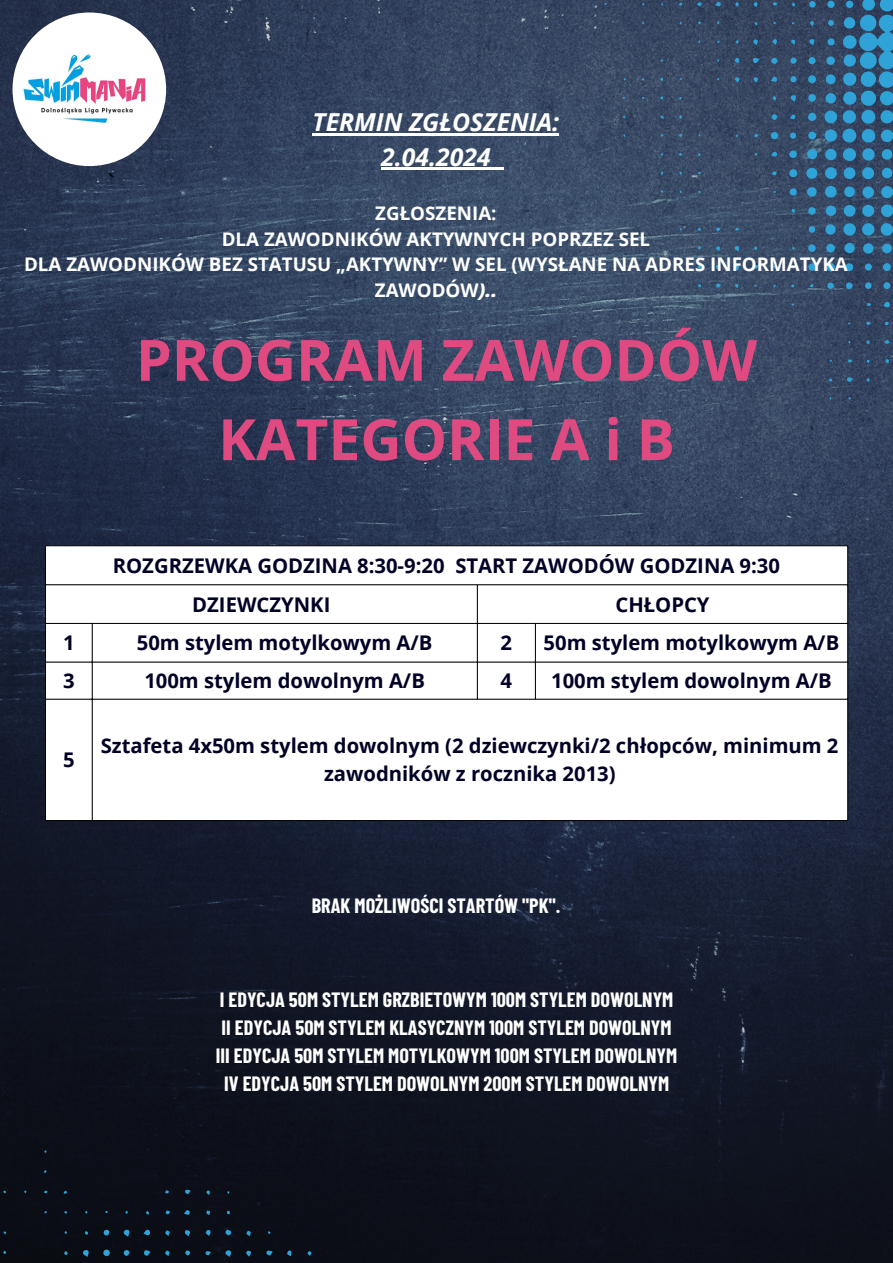
<style>
.page{position:relative;width:893px;height:1263px;background:#fff}
.page>*{position:absolute;margin:0;border:0;box-sizing:border-box;transform-origin:0 0}
.t1{font:700 57px/79.3px "Open Sans";color:#df4a81;text-align:center}
.t2{font:italic 700 24.75px/34.3px "Open Sans";color:#fff;text-align:center}
.t3{font:700 20.25px/28.1px "Open Sans";color:#020227;text-align:center}
.t4{font:700 20.25px "Barlow Condensed";color:#fff}
.t5{font:700 18.75px/25.9px "Open Sans";color:#fff;text-align:center}
.s1{font-weight:800;font-style:italic}
</style>
<div class="page">
<img style="left:0;top:0;width:893px;height:1263px">
<svg style="left:102px;top:1249px;width:9px;height:8px"></svg>
<svg style="left:82px;top:1249px;width:7px;height:8px"></svg>
<svg style="left:123px;top:1229px;width:7px;height:8px"></svg>
<svg style="left:103px;top:1229px;width:7px;height:7px"></svg>
<svg style="left:225px;top:1249px;width:6px;height:8px"></svg>
<svg style="left:225px;top:1229px;width:7px;height:7px"></svg>
<svg style="left:123px;top:1249px;width:7px;height:8px"></svg>
<svg style="left:143px;top:1250px;width:7px;height:6px"></svg>
<svg style="left:143px;top:1229px;width:8px;height:6px"></svg>
<svg style="left:266px;top:1250px;width:7px;height:6px"></svg>
<svg style="left:184px;top:1230px;width:6px;height:6px"></svg>
<svg style="left:205px;top:1229px;width:6px;height:7px"></svg>
<svg style="left:184px;top:1209px;width:6px;height:6px"></svg>
<svg style="left:185px;top:1250px;width:6px;height:6px"></svg>
<svg style="left:184px;top:1189px;width:7px;height:5px"></svg>
<svg style="left:165px;top:1250px;width:5px;height:6px"></svg>
<svg style="left:287px;top:1250px;width:5px;height:6px"></svg>
<svg style="left:165px;top:1230px;width:5px;height:6px"></svg>
<svg style="left:245px;top:1250px;width:6px;height:7px"></svg>
<svg style="left:246px;top:1230px;width:5px;height:6px"></svg>
<svg style="left:205px;top:1251px;width:6px;height:5px"></svg>
<svg style="left:307px;top:1251px;width:5px;height:5px"></svg>
<svg style="left:165px;top:1210px;width:5px;height:5px"></svg>
<svg style="left:206px;top:1210px;width:4px;height:5px"></svg>
<svg style="left:64px;top:1251px;width:4px;height:4px"></svg>
<svg style="left:206px;top:1190px;width:4px;height:5px"></svg>
<svg style="left:165px;top:1190px;width:4px;height:4px"></svg>
<svg style="left:226px;top:1210px;width:4px;height:4px"></svg>
<svg style="left:84px;top:1231px;width:5px;height:4px"></svg>
<svg style="left:64px;top:1190px;width:3px;height:4px"></svg>
<svg style="left:3px;top:1250px;width:3px;height:4px"></svg>
<svg style="left:825px;top:262px;width:11px;height:10px"></svg>
<svg style="left:788px;top:168px;width:10px;height:10px"></svg>
<svg style="left:844px;top:262px;width:10px;height:10px"></svg>
<svg style="left:882px;top:262px;width:10px;height:10px"></svg>
<svg style="left:788px;top:150px;width:10px;height:9px"></svg>
<svg style="left:807px;top:262px;width:9px;height:10px"></svg>
<svg style="left:788px;top:187px;width:9px;height:9px"></svg>
<svg style="left:770px;top:131px;width:9px;height:9px"></svg>
<svg style="left:864px;top:263px;width:8px;height:8px"></svg>
<svg style="left:882px;top:281px;width:9px;height:9px"></svg>
<svg style="left:845px;top:282px;width:8px;height:8px"></svg>
<svg style="left:864px;top:281px;width:8px;height:9px"></svg>
<svg style="left:826px;top:282px;width:8px;height:8px"></svg>
<svg style="left:789px;top:75px;width:8px;height:8px"></svg>
<svg style="left:789px;top:132px;width:8px;height:8px"></svg>
<svg style="left:789px;top:57px;width:8px;height:8px"></svg>
<svg style="left:771px;top:57px;width:7px;height:8px"></svg>
<svg style="left:883px;top:301px;width:7px;height:7px"></svg>
<svg style="left:752px;top:57px;width:7px;height:7px"></svg>
<svg style="left:771px;top:113px;width:6px;height:8px"></svg>
<svg style="left:789px;top:94px;width:7px;height:8px"></svg>
<svg style="left:733px;top:264px;width:6px;height:7px"></svg>
<svg style="left:771px;top:76px;width:7px;height:6px"></svg>
<svg style="left:846px;top:377px;width:7px;height:5px"></svg>
<svg style="left:771px;top:151px;width:7px;height:6px"></svg>
<svg style="left:734px;top:246px;width:6px;height:6px"></svg>
<svg style="left:789px;top:114px;width:7px;height:6px"></svg>
<svg style="left:752px;top:39px;width:6px;height:6px"></svg>
<svg style="left:772px;top:38px;width:5px;height:7px"></svg>
<svg style="left:752px;top:77px;width:6px;height:6px"></svg>
<svg style="left:715px;top:1px;width:6px;height:6px"></svg>
<svg style="left:734px;top:57px;width:5px;height:7px"></svg>
<svg style="left:697px;top:2px;width:5px;height:5px"></svg>
<svg style="left:734px;top:77px;width:6px;height:6px"></svg>
<svg style="left:771px;top:171px;width:5px;height:5px"></svg>
<svg style="left:753px;top:2px;width:5px;height:5px"></svg>
<svg style="left:753px;top:264px;width:5px;height:5px"></svg>
<svg style="left:790px;top:39px;width:5px;height:6px"></svg>
<svg style="left:715px;top:283px;width:6px;height:5px"></svg>
<svg style="left:805px;top:0;width:88px;height:255px;background:#336488"></svg>
<svg style="left:715px;top:265px;width:5px;height:5px"></svg>
<svg style="left:884px;top:339px;width:6px;height:5px"></svg>
<svg style="left:715px;top:246px;width:5px;height:5px"></svg>
<svg style="left:735px;top:2px;width:4px;height:5px"></svg>
<svg style="left:716px;top:227px;width:4px;height:4px"></svg>
<svg style="left:884px;top:321px;width:5px;height:4px"></svg>
<svg style="left:791px;top:208px;width:4px;height:5px"></svg>
<svg style="left:754px;top:133px;width:4px;height:5px"></svg>
<svg style="left:772px;top:2px;width:5px;height:4px"></svg>
<svg style="left:772px;top:96px;width:4px;height:5px"></svg>
<svg style="left:885px;top:359px;width:4px;height:5px"></svg>
<svg style="left:866px;top:340px;width:4px;height:4px"></svg>
<svg style="left:866px;top:303px;width:5px;height:3px"></svg>
<svg style="left:734px;top:284px;width:4px;height:4px"></svg>
<svg style="left:791px;top:3px;width:4px;height:4px"></svg>
<svg style="left:866px;top:321px;width:5px;height:4px"></svg>
<svg style="left:847px;top:359px;width:5px;height:4px"></svg>
<svg style="left:809px;top:284px;width:5px;height:4px"></svg>
<svg style="left:697px;top:265px;width:4px;height:4px"></svg>
<svg style="left:791px;top:284px;width:3px;height:4px"></svg>
<svg style="left:866px;top:359px;width:4px;height:4px"></svg>
<svg style="left:791px;top:265px;width:3px;height:4px"></svg>
<svg style="left:678px;top:2px;width:4px;height:4px"></svg>
<svg style="left:754px;top:246px;width:3px;height:4px"></svg>
<svg style="left:828px;top:378px;width:4px;height:4px"></svg>
<svg style="left:735px;top:227px;width:4px;height:4px"></svg>
<svg style="left:697px;top:228px;width:4px;height:3px"></svg>
<svg style="left:735px;top:40px;width:4px;height:4px"></svg>
<svg style="left:698px;top:246px;width:3px;height:4px"></svg>
<svg style="left:697px;top:284px;width:4px;height:4px"></svg>
<svg style="left:679px;top:115px;width:3px;height:4px"></svg>
<svg style="left:660px;top:77px;width:3px;height:4px"></svg>
<svg style="left:866px;top:378px;width:4px;height:4px"></svg>
<svg style="left:660px;top:96px;width:3px;height:4px"></svg>
<svg style="left:678px;top:153px;width:4px;height:3px"></svg>
<svg style="left:754px;top:22px;width:3px;height:4px"></svg>
<svg style="left:697px;top:153px;width:4px;height:3px"></svg>
<svg style="left:698px;top:171px;width:3px;height:4px"></svg>
<svg style="left:660px;top:115px;width:4px;height:4px"></svg>
<svg style="left:660px;top:134px;width:4px;height:3px"></svg>
<svg style="left:660px;top:171px;width:3px;height:4px"></svg>
<svg style="left:773px;top:284px;width:3px;height:4px"></svg>
<img style="left:13px;top:13px;width:153px;height:153px;border-radius:50%">
<hr style="left:312px;top:133px;width:247px;height:2px;background:#fff">
<hr style="left:381px;top:167px;width:110px;height:3px;background:#fff">
<svg style="left:491px;top:167px;width:12px;height:3px"></svg>
<svg style="left:46px;top:546px;width:801px;height:274px"></svg>
<hr style="left:45px;top:546px;width:1px;height:274px;background:#000">
<hr style="left:92px;top:624px;width:1px;height:196px;background:#000">
<hr style="left:477px;top:585px;width:1px;height:114px;background:#000">
<hr style="left:535px;top:624px;width:1px;height:75px;background:#000">
<hr style="left:847px;top:546px;width:1px;height:274px;background:#000">
<hr style="left:45px;top:545px;width:803px;height:1px;background:#000">
<hr style="left:45px;top:584px;width:803px;height:1px;background:#000">
<hr style="left:45px;top:623px;width:803px;height:1px;background:#000">
<hr style="left:45px;top:662px;width:803px;height:1px;background:#000">
<hr style="left:45px;top:699px;width:803px;height:1px;background:#000">
<hr style="left:45px;top:820px;width:803px;height:1px;background:#000">
<p class="t2" style="left:312px;top:105px;width:248px">TERMIN ZGŁOSZENIA:<br>2.04.2024</p>
<h2 class="t5" style="left:375px;top:199px;width:123px">ZGŁOSZENIA:</h2>
<p class="t5" style="left:222px;top:225px;width:430px">DLA ZAWODNIKÓW AKTYWNYCH POPRZEZ SEL</p>
<p class="t5" style="left:24px;top:251px;width:825px">DLA ZAWODNIKÓW BEZ STATUSU „AKTYWNY” W SEL (WYSŁANE NA ADRES INFORMATYKA<br>ZAWODÓW<span class="s1">)..</span></p>
<p class="t1" style="left:136px;top:319px;width:622px">PROGRAM ZAWODÓW<br>KATEGORIE A i B</p>
<p class="t3" style="left:113px;top:550px;width:668px">ROZGRZEWKA GODZINA 8:30-9:20 START ZAWODÓW GODZINA 9:30</p>
<h1 class="t3" style="left:192px;top:590px;width:140px">DZIEWCZYNKI</h1>
<p class="t3" style="left:615px;top:590px;width:96px">CHŁOPCY</p>
<p class="t3" style="left:63px;top:628px;width:13px">1</p>
<p class="t3" style="left:137px;top:628px;width:297px">50m stylem motylkowym A/B</p>
<p class="t3" style="left:500px;top:628px;width:13px">2</p>
<p class="t3" style="left:543px;top:628px;width:297px">50m stylem motylkowym A/B</p>
<p class="t3" style="left:63px;top:666px;width:13px">3</p>
<p class="t3" style="left:144px;top:666px;width:282px">100m stylem dowolnym A/B</p>
<p class="t3" style="left:500px;top:666px;width:13px">4</p>
<p class="t3" style="left:551px;top:666px;width:282px">100m stylem dowolnym A/B</p>
<p class="t3" style="left:63px;top:745px;width:13px">5</p>
<p class="t3" style="left:101px;top:731px;width:739px">Sztafeta 4x50m stylem dowolnym (2 dziewczynki/2 chłopców, minimum 2 zawodników z rocznika 2013)</p>
<p class="t4" style="left:312px;top:893px;width:250px">BRAK MOŻLIWOŚCI STARTÓW "PK".</p>
<p class="t4" style="left:220px;top:986px;width:455px">I EDYCJA 50M STYLEM GRZBIETOWYM 100M STYLEM DOWOLNYM</p>
<p class="t4" style="left:222px;top:1014px;width:451px">II EDYCJA 50M STYLEM KLASYCZNYM 100M STYLEM DOWOLNYM</p>
<p class="t4" style="left:216px;top:1042px;width:463px">III EDYCJA 50M STYLEM MOTYLKOWYM 100M STYLEM DOWOLNYM</p>
<p class="t4" style="left:224px;top:1070px;width:446px">IV EDYCJA 50M STYLEM DOWOLNYM 200M STYLEM DOWOLNYM</p>
</div>
